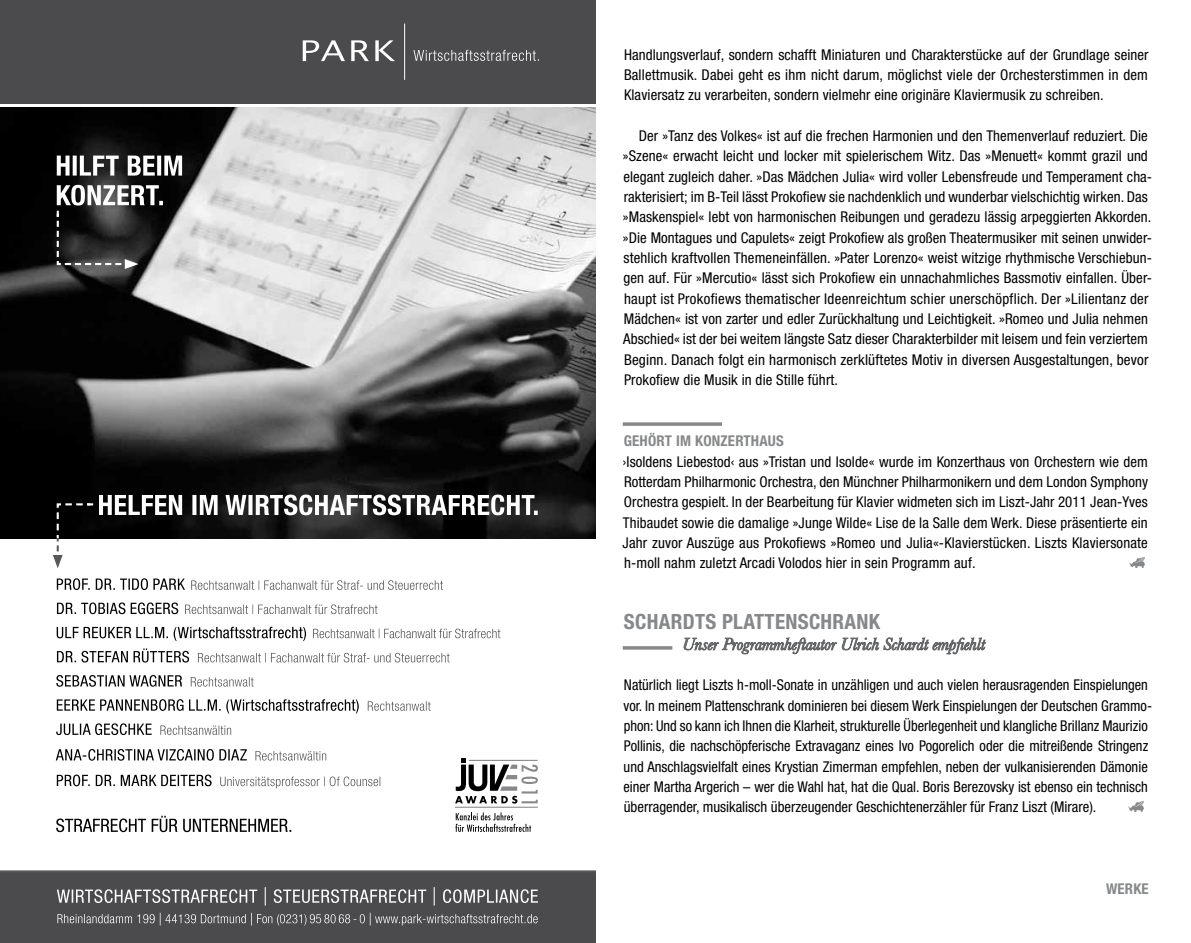
<style>
.page{position:relative;width:1191px;height:943px;background:#fff}
.page>*{position:absolute;margin:0;border:0;box-sizing:border-box;transform-origin:0 0}
.t1{font:700 condensed 21px "Helvetica Neue";letter-spacing:.015em;color:#87888a}
.t2{font:condensed 14.88px/20.3px "Helvetica Neue";letter-spacing:.005em;color:#000;text-align:justify}
.t3{font:700 condensed 14.88px "Helvetica Neue";letter-spacing:.015em;color:#87888a}
</style>
<div class="page">
<svg style="left:623px;top:422px;width:99px;height:4px"></svg>
<hr style="left:623px;top:646px;width:49px;height:3px;background:#87888a">
<svg style="left:684px;top:637px;width:302px;height:17px"></svg>
<img style="left:0;top:108px;width:595px;height:430px">
<div style="left:0;top:0;width:595px;height:104px;background:#4b4b4d"></div>
<hr style="left:404px;top:24px;width:1px;height:56px;background:#fff">
<svg style="left:413px;top:50px;width:126px;height:11px"></svg>
<svg style="left:303px;top:40px;width:92px;height:21px"></svg>
<svg style="left:57px;top:185px;width:106px;height:20px"></svg>
<svg style="left:57px;top:156px;width:125px;height:19px"></svg>
<svg style="left:56px;top:211px;width:82px;height:58px;background:#353535"></svg>
<svg style="left:99px;top:494px;width:439px;height:21px"></svg>
<svg style="left:53px;top:477px;width:40px;height:91px"></svg>
<svg style="left:455px;top:812px;width:76px;height:19px"></svg>
<svg style="left:455px;top:758px;width:83px;height:45px"></svg>
<hr style="left:469px;top:759px;width:68px;height:2px;background:#87888a">
<hr style="left:455px;top:806px;width:83px;height:1px;background:#87888a">
<svg style="left:220px;top:776px;width:160px;height:12px"></svg>
<svg style="left:57px;top:774px;width:155px;height:12px"></svg>
<svg style="left:255px;top:751px;width:71px;height:9px"></svg>
<svg style="left:56px;top:749px;width:191px;height:11px"></svg>
<svg style="left:160px;top:725px;width:71px;height:10px"></svg>
<svg style="left:56px;top:723px;width:96px;height:12px"></svg>
<svg style="left:368px;top:701px;width:63px;height:9px"></svg>
<svg style="left:189px;top:699px;width:170px;height:14px"></svg>
<svg style="left:57px;top:699px;width:126px;height:12px"></svg>
<svg style="left:191px;top:677px;width:63px;height:9px"></svg>
<svg style="left:56px;top:675px;width:126px;height:11px"></svg>
<svg style="left:198px;top:652px;width:252px;height:10px"></svg>
<svg style="left:57px;top:648px;width:132px;height:14px"></svg>
<svg style="left:313px;top:628px;width:187px;height:10px"></svg>
<svg style="left:57px;top:626px;width:249px;height:15px"></svg>
<svg style="left:185px;top:604px;width:192px;height:10px"></svg>
<svg style="left:57px;top:602px;width:121px;height:12px"></svg>
<svg style="left:191px;top:580px;width:252px;height:10px"></svg>
<svg style="left:57px;top:578px;width:128px;height:12px"></svg>
<svg style="left:56px;top:815px;width:235px;height:17px"></svg>
<svg style="left:0;top:870px;width:596px;height:73px;background:#58585a"></svg>
<img style="left:1128px;top:801px;width:16px;height:11px">
<img style="left:1129px;top:557px;width:16px;height:11px">
<p class="t2" style="left:624px;top:44px;width:526px">Handlungsverlauf, sondern schafft Miniaturen und Charakterstücke auf der Grundlage seiner Ballettmusik. Dabei geht es ihm nicht darum, möglichst viele der Orchesterstimmen in dem Klaviersatz zu verarbeiten, sondern vielmehr eine originäre Klaviermusik zu schreiben.</p>
<p class="t2" style="left:623px;top:125px;width:531px;text-align:left;text-indent:16px">Der »Tanz des Volkes« ist auf die frechen Harmonien und den Themenverlauf reduziert. Die »Szene« erwacht leicht und locker mit spielerischem Witz. Das »Menuett« kommt grazil und elegant zugleich daher. »Das Mädchen Julia« wird voller Lebensfreude und Temperament cha&shy;rakterisiert; im B-Teil lässt Prokofiew sie nachdenklich und wunderbar vielschichtig wirken. Das »Maskenspiel« lebt von harmonischen Reibungen und geradezu lässig arpeggierten Akkorden. »Die Montagues und Capulets« zeigt Prokofiew als großen Theatermusiker mit seinen unwider&shy;stehlich kraftvollen Themeneinfällen. »Pater Lorenzo« weist witzige rhythmische Verschiebun&shy;gen auf. Für »Mercutio« lässt sich Prokofiew ein unnachahmliches Bassmotiv einfallen. Über&shy;haupt ist Prokofiews thematischer Ideenreichtum schier unerschöpflich. Der »Lilientanz der Mädchen« ist von zarter und edler Zurückhaltung und Leichtigkeit. »Romeo und Julia nehmen Abschied« ist der bei weitem längste Satz dieser Charakterbilder mit leisem und fein verziertem Beginn. Danach folgt ein harmonisch zerklüftetes Motiv in diversen Ausgestaltungen, bevor Prokofiew die Musik in die Stille führt.</p>
<p class="t3" style="left:624px;top:432px;width:162px">GEHÖRT IM KONZERTHAUS</p>
<p class="t2" style="left:622px;top:451px;width:527px">›Isoldens Liebestod‹ aus »Tristan und Isolde« wurde im Konzerthaus von Orchestern wie dem Rotterdam Philharmonic Orchestra, den Münchner Philharmonikern und dem London Symphony Orchestra gespielt. In der Bearbeitung für Klavier widmeten sich im Liszt-Jahr 2011 Jean-Yves Thibaudet sowie die damalige »Junge Wilde« Lise de la Salle dem Werk. Diese präsentierte ein Jahr zuvor Auszüge aus Prokofiews »Romeo und Julia«-Klavierstücken. Liszts Klaviersonate h-moll nahm zuletzt Arcadi Volodos hier in sein Programm auf.</p>
<h1 class="t1" style="left:624px;top:609px;width:258px">SCHARDTS PLATTENSCHRANK</h1>
<p class="t2" style="left:623px;top:675px;width:530px;text-align:left">Natürlich liegt Liszts h-moll-Sonate in unzähligen und auch vielen herausragenden Einspielungen vor. In meinem Plattenschrank dominieren bei diesem Werk Einspielungen der Deutschen Grammo&shy;phon: Und so kann ich Ihnen die Klarheit, strukturelle Überlegenheit und klangliche Brillanz Maurizio Pollinis, die nachschöpferische Extravaganz eines Ivo Pogorelich oder die mitreißende Stringenz und Anschlagsvielfalt eines Krystian Zimerman empfehlen, neben der vulkanisierenden Dämonie einer Martha Argerich – wer die Wahl hat, hat die Qual. Boris Berezovsky ist ebenso ein technisch überragender, musikalisch überzeugender Geschichtenerzähler für Franz Liszt (Mirare).</p>
<p class="t3" style="left:1106px;top:879px;width:44px">WERKE</p>
</div>
